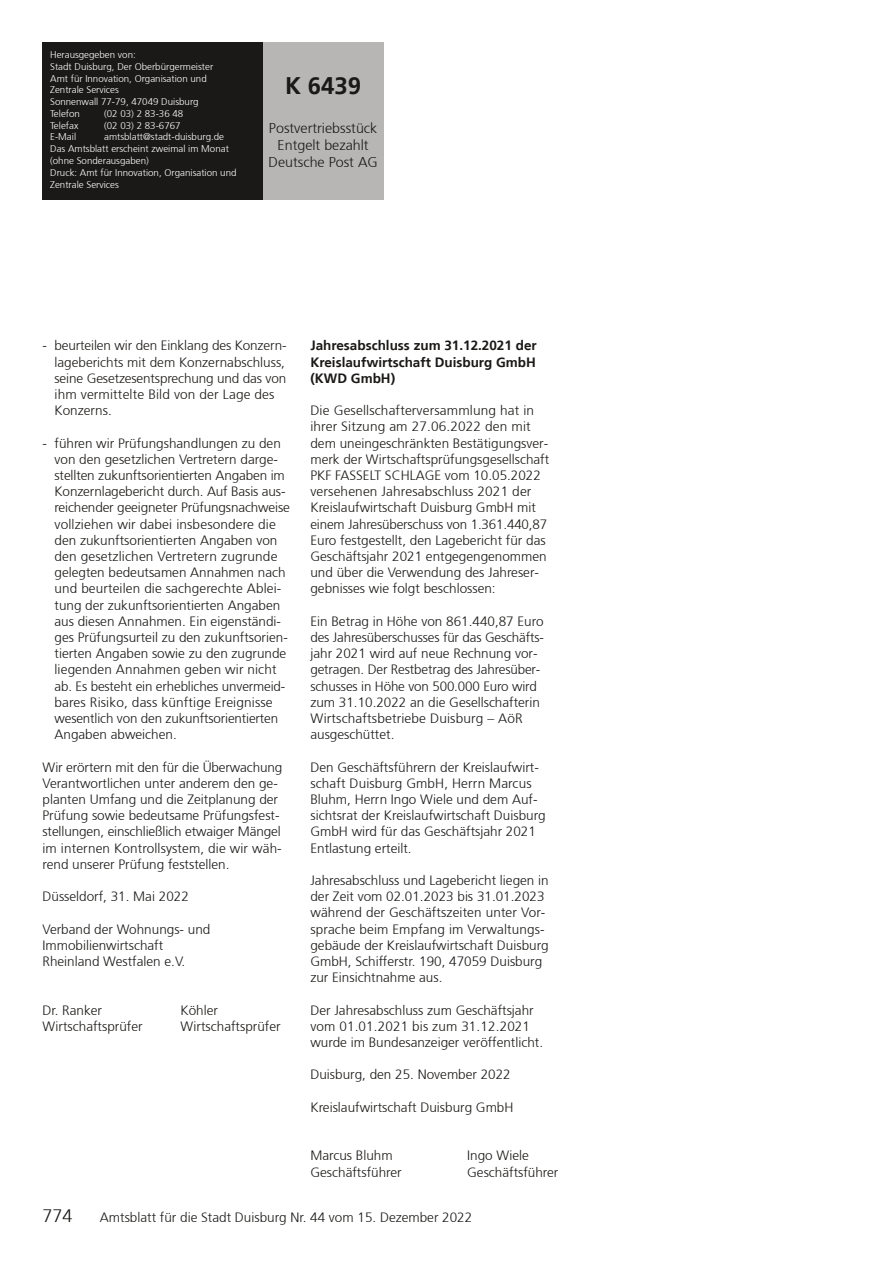
<style>
.page{position:relative;width:893px;height:1263px;background:#fff}
.page>*{position:absolute;margin:0;border:0;box-sizing:border-box;transform-origin:0 0}
.t1{font:700 24px "Frutiger 65";color:#1b1917}
.t2{font:300 18px "Frutiger 45";color:#1b1917}
.t3{font:300 14.25px/17.1px "Frutiger 45";color:#1b1917;text-align:center}
.t4{font:300 13.5px/16.2px "Frutiger 45";color:#1b1917}
.t5{font:700 13.5px/16.2px "Frutiger 65";color:#1b1917;text-align:justify}
.t6{font:300 9.75px/11.7px "Frutiger 45";color:#fff}
</style>
<div class="page">
<div style="left:43px;top:43px;width:341px;height:157px;background:#b7b6b5"></div>
<div style="left:43px;top:43px;width:220px;height:157px;background:#1b1917"></div>
<p class="t6" style="left:50px;top:49px;width:165px">Herausgegeben von:<br>Stadt Duisburg, Der Oberbürgermeister<br>Amt für Innovation, Organisation und<br>Zentrale Services<br>Sonnenwall 77-79, 47049 Duisburg<br>Telefon</p>
<p class="t6" style="left:104px;top:108px;width:81px">(02 03) 2 83-36 48</p>
<p class="t6" style="left:50px;top:119px;width:30px">Telefax</p>
<p class="t6" style="left:104px;top:119px;width:78px">(02 03) 2 83-6767</p>
<p class="t6" style="left:50px;top:131px;width:27px">E-Mail</p>
<p class="t6" style="left:50px;top:131px;width:188px;text-indent:54px">amtsblatt@stadt-duisburg.de<br>Das Amtsblatt erscheint zweimal im Monat (ohne Sonderausgaben)<br>Druck: Amt für Innovation, Organisation und<br>Zentrale Services</p>
<h1 class="t1" style="left:285px;top:72px;width:78px">K 6439</h1>
<p class="t3" style="left:269px;top:119px;width:111px">Postvertriebsstück<br>Entgelt bezahlt<br>Deutsche Post AG</p>
<p class="t4" style="left:55px;top:338px;width:234px;text-indent:-12px">- beurteilen wir den Einklang des Konzern&shy;lageberichts mit dem Konzernabschluss, seine Gesetzesentsprechung und das von ihm vermittelte Bild von der Lage des Konzerns.</p>
<p class="t4" style="left:55px;top:435px;width:237px;text-indent:-12px">- führen wir Prüfungshandlungen zu den von den gesetzlichen Vertretern darge&shy;stellten zukunftsorientierten Angaben im Konzernlagebericht durch. Auf Basis aus&shy;reichender geeigneter Prüfungsnachweise vollziehen wir dabei insbesondere die den zukunftsorientierten Angaben von den gesetzlichen Vertretern zugrunde gelegten bedeutsamen Annahmen nach und beurteilen die sachgerechte Ablei&shy;tung der zukunftsorientierten Angaben aus diesen Annahmen. Ein eigenständi&shy;ges Prüfungsurteil zu den zukunftsorien&shy;tierten Angaben sowie zu den zugrunde liegenden Annahmen geben wir nicht ab. Es besteht ein erhebliches unvermeid&shy;bares Risiko, dass künftige Ereignisse wesentlich von den zukunftsorientierten Angaben abweichen.</p>
<p class="t4" style="left:43px;top:759px;width:241px">Wir erörtern mit den für die Überwachung Verantwortlichen unter anderem den ge&shy;planten Umfang und die Zeitplanung der Prüfung sowie bedeutsame Prüfungsfest&shy;stellungen, einschließlich etwaiger Mängel im internen Kontrollsystem, die wir wäh&shy;rend unserer Prüfung feststellen.</p>
<p class="t4" style="left:43px;top:889px;width:148px">Düsseldorf, 31. Mai 2022</p>
<p class="t4" style="left:43px;top:921px;width:169px">Verband der Wohnungs- und<br>Immobilienwirtschaft<br>Rheinland Westfalen e.V.</p>
<p class="t4" style="left:43px;top:1002px;width:61px">Dr. Ranker</p>
<p class="t4" style="left:181px;top:1002px;width:39px">Köhler</p>
<p class="t4" style="left:43px;top:1018px;width:102px">Wirtschaftsprüfer</p>
<p class="t4" style="left:181px;top:1018px;width:102px">Wirtschaftsprüfer</p>
<p class="t5" style="left:310px;top:338px;width:228px">Jahresabschluss zum 31.12.2021 der Kreislaufwirtschaft Duisburg GmbH (KWD GmbH)</p>
<p class="t4" style="left:310px;top:403px;width:240px">Die Gesellschafterversammlung hat in ihrer Sitzung am 27.06.2022 den mit dem uneingeschränkten Bestätigungsver&shy;merk der Wirtschaftsprüfungsgesellschaft PKF FASSELT SCHLAGE vom 10.05.2022 versehenen Jahresabschluss 2021 der Kreislaufwirtschaft Duisburg GmbH mit einem Jahresüberschuss von 1.361.440,87<br>Euro festgestellt, den Lagebericht für das Geschäftsjahr 2021 entgegengenommen und über die Verwendung des Jahreser&shy;gebnisses wie folgt beschlossen:</p>
<p class="t4" style="left:310px;top:613px;width:235px">Ein Betrag in Höhe von 861.440,87 Euro des Jahresüberschusses für das Geschäfts&shy;jahr 2021 wird auf neue Rechnung vor&shy;getragen. Der Restbetrag des Jahresüber&shy;schusses in Höhe von 500.000 Euro wird zum 31.10.2022 an die Gesellschafterin Wirtschaftsbetriebe Duisburg – AöR ausgeschüttet.</p>
<p class="t4" style="left:310px;top:759px;width:237px">Den Geschäftsführern der Kreislaufwirt&shy;schaft Duisburg GmbH, Herrn Marcus Bluhm, Herrn Ingo Wiele und dem Auf&shy;sichtsrat der Kreislaufwirtschaft Duisburg GmbH wird für das Geschäftsjahr 2021<br>Entlastung erteilt.</p>
<p class="t4" style="left:310px;top:872px;width:240px">Jahresabschluss und Lagebericht liegen in der Zeit vom 02.01.2023 bis 31.01.2023 während der Geschäftszeiten unter Vor&shy;sprache beim Empfang im Verwaltungs&shy;gebäude der Kreislaufwirtschaft Duisburg GmbH, Schifferstr. 190, 47059 Duisburg zur Einsichtnahme aus.</p>
<p class="t4" style="left:310px;top:1002px;width:234px">Der Jahresabschluss zum Geschäftsjahr vom 01.01.2021 bis zum 31.12.2021 wurde im Bundesanzeiger veröffentlicht.</p>
<p class="t4" style="left:310px;top:1067px;width:202px">Duisburg, den 25. November 2022</p>
<p class="t4" style="left:310px;top:1099px;width:205px">Kreislaufwirtschaft Duisburg GmbH</p>
<p class="t4" style="left:310px;top:1148px;width:84px">Marcus Bluhm</p>
<p class="t4" style="left:467px;top:1148px;width:63px">Ingo Wiele</p>
<p class="t4" style="left:310px;top:1164px;width:93px">Geschäftsführer</p>
<p class="t4" style="left:467px;top:1164px;width:93px">Geschäftsführer</p>
<p class="t4" style="left:100px;top:1209px;width:374px">Amtsblatt für die Stadt Duisburg Nr. 44 vom 15. Dezember 2022</p>
<h2 class="t2" style="left:43px;top:1206px;width:32px">774</h2>
</div>
